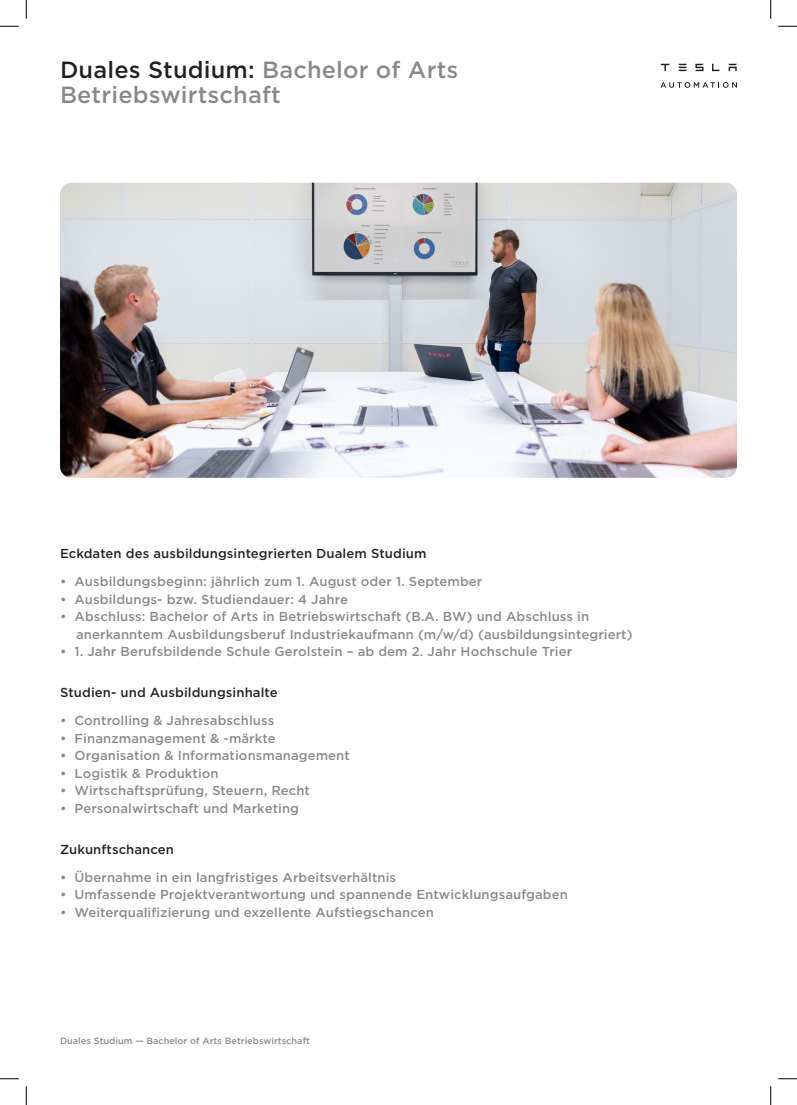
<style>
.page{position:relative;width:797px;height:1105px;background:#fff}
.page>*{position:absolute;margin:0;border:0;box-sizing:border-box;transform-origin:0 0}
.t1{font:500 22.5px "Gotham S Sm";letter-spacing:.005em;color:#231f20}
.t2{font:500 22.5px "Gotham S Sm";letter-spacing:.005em;color:#888}
.t3{font:500 12.5px "Gotham S Sm";letter-spacing:.005em;color:#888}
.t4{font:500 12.5px "Gotham S Sm";letter-spacing:.005em;color:#231f20}
.t5{font:500 8.75px "Gotham S Sm";color:#888}
.s1{color:#888}
</style>
<div class="page">
<img style="left:60px;top:183px;width:677px;height:295px">
<svg style="left:660px;top:64px;width:10px;height:7px"></svg>
<svg style="left:712px;top:64px;width:8px;height:7px"></svg>
<svg style="left:695px;top:64px;width:8px;height:7px"></svg>
<svg style="left:678px;top:64px;width:9px;height:7px"></svg>
<svg style="left:728px;top:64px;width:9px;height:7px"></svg>
<svg style="left:660px;top:82px;width:77px;height:6px"></svg>
<svg style="left:0;top:25px;width:19px;height:2px"></svg>
<svg style="left:778px;top:25px;width:19px;height:2px"></svg>
<svg style="left:0;top:1078px;width:19px;height:1px"></svg>
<svg style="left:778px;top:1078px;width:19px;height:1px"></svg>
<svg style="left:25px;top:0;width:2px;height:19px"></svg>
<svg style="left:25px;top:1086px;width:2px;height:19px"></svg>
<svg style="left:770px;top:0;width:1px;height:19px"></svg>
<svg style="left:770px;top:1086px;width:1px;height:19px"></svg>
<p class="t1" style="left:60px;top:54px;width:400px">Duales Studium: <span class="s1">Bachelor of Arts</span></p>
<p class="t2" style="left:60px;top:79px;width:222px">Betriebswirtschaft</p>
<p class="t4" style="left:60px;top:545px;width:368px">Eckdaten des ausbildungsintegrierten Dualem Studium</p>
<p class="t3" style="left:60px;top:573px;width:424px">• Ausbildungsbeginn: jährlich zum 1. August oder 1. September</p>
<p class="t3" style="left:60px;top:590px;width:289px">• Ausbildungs- bzw. Studiendauer: 4 Jahre</p>
<p class="t3" style="left:60px;top:608px;width:530px">• Abschluss: Bachelor of Arts in Betriebswirtschaft (B.A. BW) und Abschluss in</p>
<p class="t3" style="left:76px;top:625px;width:558px">anerkanntem Ausbildungsberuf Industriekaufmann (m/w/d) (ausbildungsintegriert)</p>
<p class="t3" style="left:60px;top:643px;width:513px">• 1. Jahr Berufsbildende Schule Gerolstein – ab dem 2. Jahr Hochschule Trier</p>
<p class="t4" style="left:60px;top:684px;width:219px">Studien- und Ausbildungsinhalte</p>
<p class="t3" style="left:60px;top:712px;width:216px">• Controlling &amp; Jahresabschluss</p>
<p class="t3" style="left:60px;top:730px;width:217px">• Finanzmanagement &amp; -märkte</p>
<p class="t3" style="left:60px;top:747px;width:291px">• Organisation &amp; Informationsmanagement</p>
<p class="t3" style="left:60px;top:765px;width:160px">• Logistik &amp; Produktion</p>
<p class="t3" style="left:60px;top:782px;width:251px">• Wirtschaftsprüfung, Steuern, Recht</p>
<p class="t3" style="left:60px;top:800px;width:240px">• Personalwirtschaft und Marketing</p>
<p class="t4" style="left:60px;top:841px;width:115px">Zukunftschancen</p>
<p class="t3" style="left:60px;top:868px;width:338px">• Übernahme in ein langfristiges Arbeitsverhältnis</p>
<p class="t3" style="left:60px;top:886px;width:509px">• Umfassende Projektverantwortung und spannende Entwicklungsaufgaben</p>
<p class="t3" style="left:60px;top:903px;width:375px">• Weiterqualifizierung und exzellente Aufstiegschancen</p>
<p class="t5" style="left:60px;top:1035px;width:251px">Duales Studium — Bachelor of Arts Betriebswirtschaft</p>
</div>
